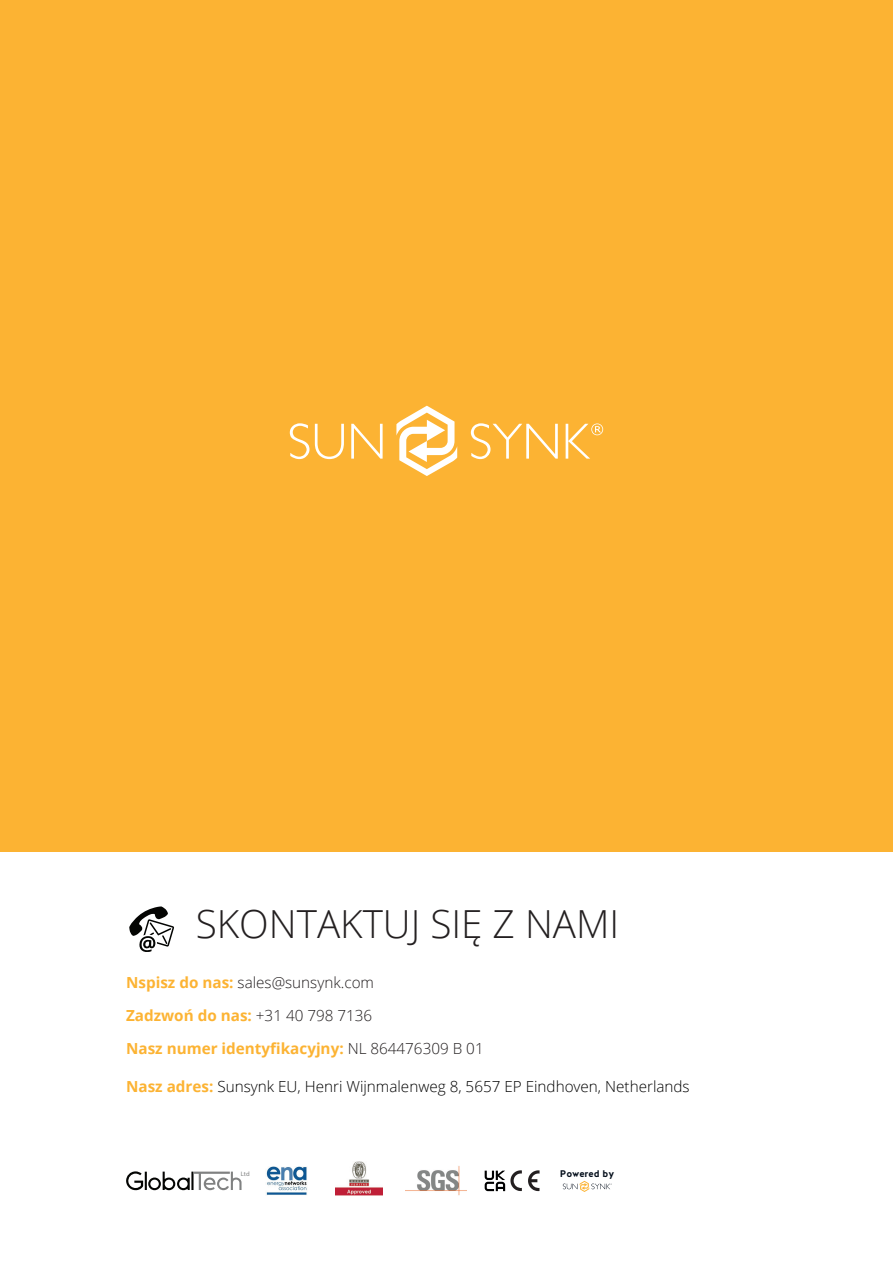
<style>
.page{position:relative;width:893px;height:1263px;background:#fff}
.page>*{position:absolute;margin:0;border:0;box-sizing:border-box;transform-origin:0 0}
.t1{font:300 38.7px "Open Sans";color:#231f20}
.t2{font:300 15.3px "Open Sans";color:#000001}
.t3{font:700 15.3px "Open Sans";color:#fcb333}
.t4{font:300 15.3px "Open Sans";color:#231f20}
.t5{font:700 9.6px "Halis GR";color:#030d1a}
.t6{font:6.45px "Myriad Pro";color:#808181}
.s1{font-weight:700;color:#fcb333}
.s2{font-weight:300;color:#231f20}
</style>
<div class="page">
<div style="left:0;top:0;width:893px;height:851px;background:#fcb333"></div>
<svg style="left:290px;top:406px;width:313px;height:70px"></svg>
<img style="left:335px;top:1162px;width:47px;height:33px">
<img style="left:406px;top:1166px;width:60px;height:29px">
<img style="left:266px;top:1166px;width:41px;height:29px">
<svg style="left:126px;top:1171px;width:116px;height:20px"></svg>
<svg style="left:563px;top:1181px;width:49px;height:11px"></svg>
<svg style="left:528px;top:1170px;width:12px;height:21px"></svg>
<svg style="left:485px;top:1170px;width:37px;height:21px"></svg>
<svg style="left:129px;top:906px;width:45px;height:46px"></svg>
<p class="t1" style="left:196px;top:897px;width:425px">SKONTAKTUJ SIĘ Z NAMI</p>
<p class="t4" style="left:126px;top:972px;width:249px"><span class="s1">Nspisz do nas:</span> sales@sunsynk.com</p>
<p class="t3" style="left:126px;top:1005px;width:248px">Zadzwoń do nas: <span class="s2">+31 40 798 7136</span></p>
<p class="t3" style="left:126px;top:1038px;width:359px">Nasz numer identyfikacyjny: <span class="s2">NL 864476309 B 01</span></p>
<p class="t2" style="left:126px;top:1076px;width:565px"><span class="s1">Nasz adres:</span> Sunsynk EU, Henri Wijnmalenweg 8, 5657 EP Eindhoven, Netherlands</p>
<p class="t6" style="left:241px;top:1170px;width:10px">Ltd</p>
<p class="t5" style="left:560px;top:1167px;width:56px">Powered by</p>
</div>
